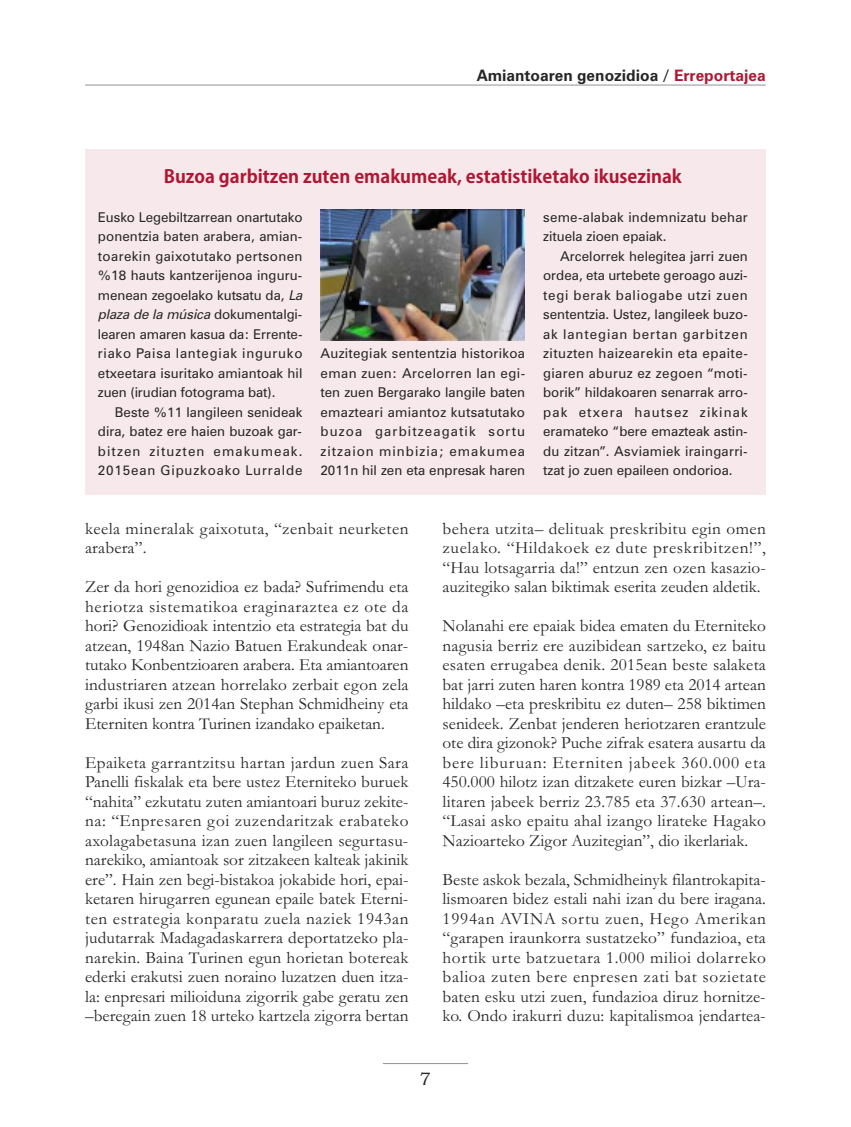
<style>
.page{position:relative;width:851px;height:1127px;background:#fff}
.page>*{position:absolute;margin:0;border:0;box-sizing:border-box;transform-origin:0 0}
.t1{font:700 18px "Koz Go Pro";color:#ae1833}
.t2{font:18px "Bookman Old Style";color:#272627}
.t3{font:17.25px/19.5px "Garamond";color:#272627;text-align:justify}
.t4{font:17.25px/19.5px "Garamond";letter-spacing:.025em;color:#272627}
.t5{font:700 15.75px "Zurich BT";color:#272627}
.t6{font:13.5px/19.5px "Zurich BT";letter-spacing:.01em;color:#272627;text-align:justify}
.s1{color:#ae1833}
.s2{font-style:italic}
</style>
<div class="page">
<hr style="left:383px;top:1063px;width:85px;height:1px;background:#939393">
<hr style="left:85px;top:85px;width:680px;height:1px;background:#939393">
<div style="left:85px;top:149px;width:680px;height:346px;background:#f7e8eb"></div>
<img style="left:321px;top:210px;width:203px;height:130px">
<p class="t5" style="left:476px;top:69px;width:291px">Amiantoaren genozidioa / <span class="s1">Erreportajea</span></p>
<p class="t1" style="left:164px;top:167px;width:519px">Buzoa garbitzen zuten emakumeak, estatistiketako ikusezinak</p>
<p class="t6" style="left:98px;top:208px;width:209px;text-align:left">Eusko Legebiltzarrean onartutako ponentzia baten arabera, amian&shy;toarekin gaixotutako pertsonen %18 hauts kantzerijenoa inguru&shy;menean zegoelako kutsatu da, <span class="s2">La plaza de la música</span> dokumentalgi&shy;learen amaren kasua da: Errente&shy;riako Paisa lantegiak inguruko etxeetara isuritako amiantoak hil zuen (irudian fotograma bat).</p>
<p class="t6" style="left:98px;top:403px;width:206px;text-indent:17px">Beste %11 langileen senideak dira, batez ere haien buzoak gar&shy;bitzen zituzten emakumeak.<br>2015ean Gipuzkoako Lurralde</p>
<p class="t6" style="left:543px;top:208px;width:206px">seme-alabak indemnizatu behar zituela zioen epaiak.</p>
<p class="t6" style="left:543px;top:247px;width:206px;text-indent:17px">Arcelorrek helegitea jarri zuen ordea, eta urtebete geroago auzi&shy;tegi berak baliogabe utzi zuen sententzia. Ustez, langileek buzo&shy;ak lantegian bertan garbitzen zituzten haizearekin eta epaite&shy;giaren aburuz ez zegoen “moti&shy;borik” hildakoaren senarrak arro&shy;pak etxera hautsez zikinak eramateko “bere emazteak astin&shy;du zitzan”. Asviamiek iraingarri&shy;tzat jo zuen epaileen ondorioa.</p>
<p class="t6" style="left:320px;top:345px;width:206px">Auzitegiak sententzia historikoa eman zuen: Arcelorren lan egi&shy;ten zuen Bergarako langile baten emazteari amiantoz kutsatutako buzoa garbitzeagatik sortu zitzaion minbizia; emakumea 2011n hil zen eta enpresak haren</p>
<p class="t4" style="left:85px;top:520px;width:325px">keela mineralak gaixotuta, “zenbait neurketen arabera”.</p>
<p class="t3" style="left:85px;top:579px;width:325px">Zer da hori genozidioa ez bada? Sufrimendu eta heriotza sistematikoa eraginaraztea ez ote da hori? Genozidioak intentzio eta estrategia bat du atzean, 1948an Nazio Batuen Erakundeak onar&shy;tutako Konbentzioaren arabera. Eta amiantoaren industriaren atzean horrelako zerbait egon zela garbi ikusi zen 2014an Stephan Schmidheiny eta Eterniten kontra Turinen izandako epaiketan.</p>
<p class="t3" style="left:85px;top:754px;width:325px">Epaiketa garrantzitsu hartan jardun zuen Sara Panelli fiskalak eta bere ustez Eterniteko buruek “nahita” ezkutatu zuten amiantoari buruz zekite&shy;na: “Enpresaren goi zuzendaritzak erabateko axolagabetasuna izan zuen langileen segurtasu&shy;narekiko, amiantoak sor zitzakeen kalteak jakinik ere”. Hain zen begi-bistakoa jokabide hori, epai&shy;ketaren hirugarren egunean epaile batek Eterni&shy;ten estrategia konparatu zuela naziek 1943an judutarrak Madagadaskarrera deportatzeko pla&shy;narekin. Baina Turinen egun horietan botereak ederki erakutsi zuen noraino luzatzen duen itza&shy;la: enpresari milioiduna zigorrik gabe geratu zen –beregain zuen 18 urteko kartzela zigorra bertan</p>
<p class="t3" style="left:442px;top:520px;width:325px">behera utzita– delituak preskribitu egin omen zuelako. “Hildakoek ez dute preskribitzen!”, “Hau lotsagarria da!” entzun zen ozen kasazio&shy;auzitegiko salan biktimak eserita zeuden aldetik.</p>
<p class="t3" style="left:442px;top:618px;width:325px">Nolanahi ere epaiak bidea ematen du Eterniteko nagusia berriz ere auzibidean sartzeko, ez baitu esaten errugabea denik. 2015ean beste salaketa bat jarri zuten haren kontra 1989 eta 2014 artean hildako –eta preskribitu ez duten– 258 biktimen senideek. Zenbat jenderen heriotzaren erantzule ote dira gizonok? Puche zifrak esatera ausartu da bere liburuan: Eterniten jabeek 360.000 eta 450.000 hilotz izan ditzakete euren bizkar –Ura&shy;litaren jabeek berriz 23.785 eta 37.630 artean–. “Lasai asko epaitu ahal izango lirateke Hagako Nazioarteko Zigor Auzitegian”, dio ikerlariak.</p>
<p class="t3" style="left:442px;top:871px;width:325px">Beste askok bezala, Schmidheinyk filantrokapita&shy;lismoaren bidez estali nahi izan du bere iragana.<br>1994an AVINA sortu zuen, Hego Amerikan “garapen iraunkorra sustatzeko” fundazioa, eta hortik urte batzuetara 1.000 milioi dolarreko balioa zuten bere enpresen zati bat sozietate baten esku utzi zuen, fundazioa diruz hornitze&shy;ko. Ondo irakurri duzu: kapitalismoa jendartea-</p>
<p class="t2" style="left:420px;top:1068px;width:13px">7</p>
</div>
